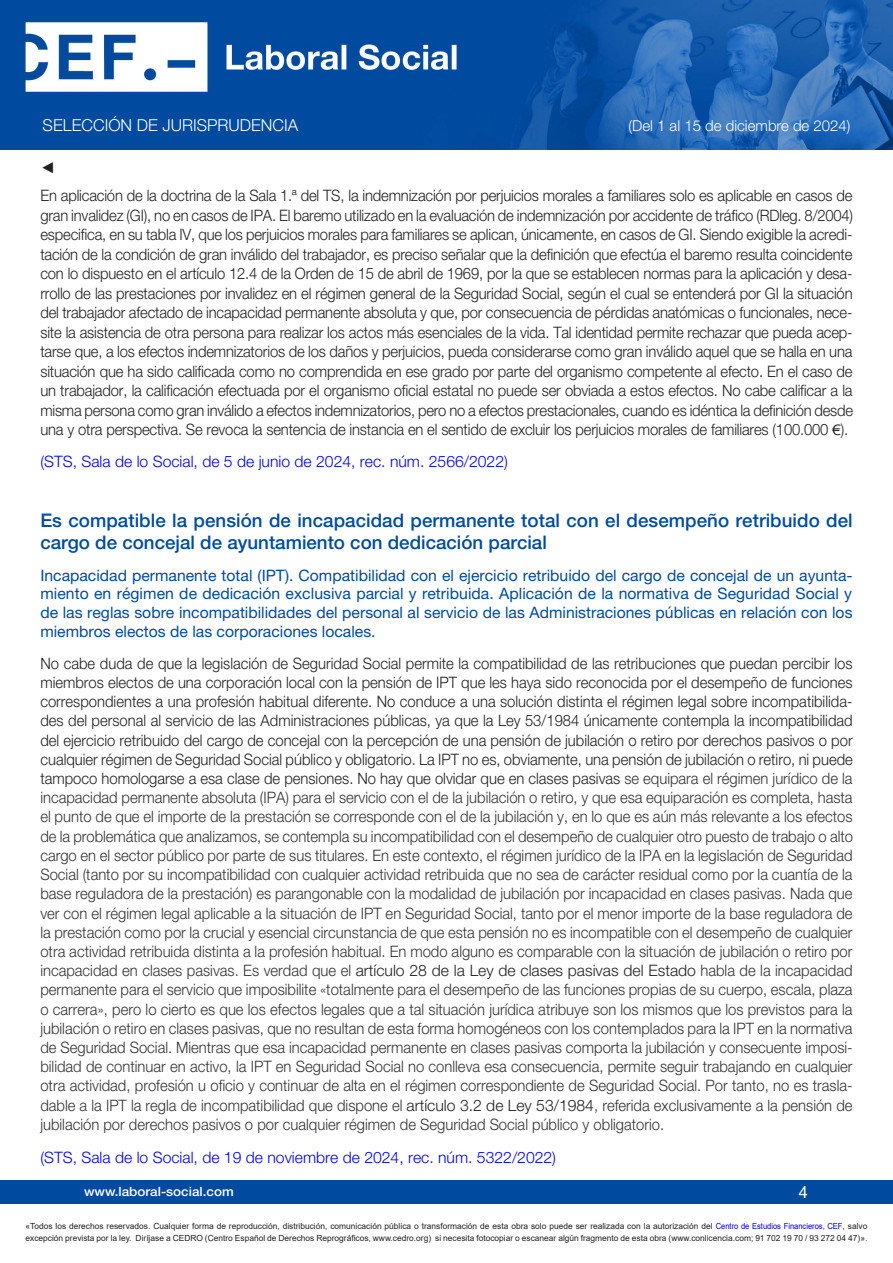
<style>
.page{position:relative;width:893px;height:1263px;background:#fff}
.page>*{position:absolute;margin:0;border:0;box-sizing:border-box;transform-origin:0 0}
.Cabecera_nuevo{font:500 18.75px/21.8px "Helvetica Neue LT Std";letter-spacing:.005em;color:#004a9f}
.t1{font:300 16.5px "Helvetica Neue LT Std";color:#fff}
.t2{font:16.5px "Arial";color:#fff}
.Contenido_nuevo{font:300 15.75px/19.2px "Helvetica Neue LT Std";color:#333;text-align:justify;scale:.94 1}
.Contenido_nuevo-2{font:300 15.75px/19.5px "Helvetica Neue LT Std";letter-spacing:-.01em;color:#231f20;text-align:justify;scale:.94 1}
.Subcabecera{font:15.75px/18.8px "Helvetica Neue LT Std";color:#004a9f;text-align:justify}
.Contenido_nuevo-3{font:300 15.75px "Helvetica Neue LT Std";color:#00f}
.Contenido_nuevo-4{font:15.75px "Arial";color:#231f20;scale:.94 1}
.t3{font:300 15px "Helvetica Neue LT Std";color:#fff}
.t4{font:500 12.75px "Helvetica Neue LT Std";color:#fff;scale:1.06 1}
.t5{font:8.4px/12px "Arial";color:#231f20}
.s1{font-family:"Eras ITC";font-weight:500}
.s2{color:#231f20}
.s3{color:#00f}
</style>
<div class="page">
<div style="left:0;top:1180px;width:893px;height:23px;background:#004a9f"></div>
<img style="left:0;top:0;width:893px;height:149px">
<p class="t1" style="left:43px;top:115px;width:257px">SELECCIÓN DE JURISPRUDENCIA</p>
<p class="t3" style="left:628px;top:117px;width:224px">(Del 1 al 15 de diciembre de 2024)</p>
<p class="Contenido_nuevo-4" style="left:40px;top:157px;width:17px">◄</p>
<p class="Contenido_nuevo-2" style="left:40px;top:185px;width:866px">En aplicación de la doctrina de la Sala 1.ª del TS, la indemnización por perjuicios morales a familiares solo es aplicable en casos de gran invalidez (GI), no en casos de IPA. El baremo utilizado en la evaluación de indemnización por accidente de tráfico (RDleg. 8/2004) especifica, en su tabla IV, que los perjuicios morales para familiares se aplican, únicamente, en casos de GI. Siendo exigible la acredi&shy;tación de la condición de gran inválido del trabajador, es preciso señalar que la definición que efectúa el baremo resulta coincidente con lo dispuesto en el artículo 12.4 de la Orden de 15 de abril de 1969, por la que se establecen normas para la aplicación y desa&shy;rrollo de las prestaciones por invalidez en el régimen general de la Seguridad Social, según el cual se entenderá por GI la situación del trabajador afectado de incapacidad permanente absoluta y que, por consecuencia de pérdidas anatómicas o funcionales, nece&shy;site la asistencia de otra persona para realizar los actos más esenciales de la vida. Tal identidad permite rechazar que pueda acep&shy;tarse que, a los efectos indemnizatorios de los daños y perjuicios, pueda considerarse como gran inválido aquel que se halla en una situación que ha sido calificada como no comprendida en ese grado por parte del organismo competente al efecto. En el caso de un trabajador, la calificación efectuada por el organismo oficial estatal no puede ser obviada a estos efectos. No cabe calificar a la misma persona como gran inválido a efectos indemnizatorios, pero no a efectos prestacionales, cuando es idéntica la definición desde una y otra perspectiva. Se revoca la sentencia de instancia en el sentido de excluir los perjuicios morales de familiares (100.000 <span class="s1">€</span>).</p>
<p class="Contenido_nuevo-3" style="left:40px;top:452px;width:469px">(STS, Sala de lo Social, de 5 de junio de 2024, rec. núm. 2566/2022)</p>
<p class="Cabecera_nuevo" style="left:40px;top:510px;width:814px">Es compatible la pensión de incapacidad permanente total con el desempeño retribuido del cargo de concejal de ayuntamiento con dedicación parcial</p>
<p class="Subcabecera" style="left:40px;top:565px;width:814px">Incapacidad permanente total (IPT). Compatibilidad con el ejercicio retribuido del cargo de concejal de un ayunta&shy;miento en régimen de dedicación exclusiva parcial y retribuida. Aplicación de la normativa de Seguridad Social y de las reglas sobre incompatibilidades del personal al servicio de las Administraciones públicas en relación con los miembros electos de las corporaciones locales.</p>
<p class="Contenido_nuevo" style="left:40px;top:653px;width:866px"><span class="s2">No cabe duda de que la legislación de Seguridad Social permite la compatibilidad de las retribuciones que puedan percibir los miembros electos de una corporación local con la pensión de IPT que les haya sido reconocida por el desempeño de funciones correspondientes a una profesión habitual diferente. No conduce a una solución distinta el régimen legal sobre incompatibilida&shy;des del personal al servicio de las Administraciones públicas, ya que la Ley 53/1984 únicamente contempla la incompatibilidad del ejercicio retribuido del cargo de concejal con la percepción de una pensión de jubilación o retiro por derechos pasivos o por cualquier régimen de Seguridad Social público y obligatorio. La IPT no es, obviamente, una pensión de jubilación o retiro, ni puede tampoco homologarse a esa clase de pensiones. No hay que olvidar que en clases pasivas</span> se equipara el régimen jurídico de la incapacidad permanente absoluta (IPA) para el servicio con el de la jubilación o retiro, y que esa equiparación es completa, hasta el punto de que el importe de la prestación se corresponde con el de la jubilación y, en lo que es aún más relevante a los efectos de la problemática que analizamos, se contempla su incompatibilidad con el desempeño de cualquier otro puesto de trabajo o alto cargo en el sector público por parte de sus titulares. En este contexto, el régimen jurídico de la IPA en la legislación de Seguridad Social (tanto por su incompatibilidad con cualquier actividad retribuida que no sea de carácter residual como por la cuantía de la base reguladora de la prestación) es parangonable con la modalidad de jubilación por incapacidad en clases pasivas. Nada que ver con el régimen legal aplicable a la situación de IPT en Seguridad Social, tanto por el menor importe de la base reguladora de la prestación como por la crucial y esencial circunstancia de que esta pensión no es incompatible con el desempeño de cualquier otra actividad retribuida distinta a la profesión habitual. En modo alguno es comparable con la situación de jubilación o retiro por incapacidad en clases pasivas. Es verdad que el <span class="s2">artículo 28 de la Ley de clases pasivas del Estado</span> habla de la incapacidad permanente para el servicio que imposibilite «totalmente para el desempeño de las funciones propias de su cuerpo, escala, plaza o carrera», pero lo cierto es que los efectos legales que a tal situación jurídica atribuye son los mismos que los previstos para la jubilación o retiro en clases pasivas, que no resultan de esta forma homogéneos con los contemplados para la IPT en la normativa de Seguridad Social. Mientras que esa incapacidad permanente en clases pasivas comporta la jubilación y consecuente imposi&shy;bilidad de continuar en activo, la IPT en Seguridad Social no conlleva esa consecuencia, permite seguir trabajando en cualquier otra actividad, profesión u oficio y continuar de alta en el régimen correspondiente de Seguridad Social. Por tanto, no es trasla&shy;dable a la IPT la regla de incompatibilidad que dispone el <span class="s2">artículo 3.2 de Ley 53/1984</span>, referida exclusivamente a la pensión de jubilación por derechos pasivos o por cualquier régimen de Seguridad Social público y obligatorio.</p>
<p class="Contenido_nuevo-3" style="left:40px;top:1147px;width:517px">(STS, Sala de lo Social, de 19 de noviembre de 2024, rec. núm. 5322/2022)</p>
<p class="t4" style="left:84px;top:1184px;width:143px">www.laboral-social.com</p>
<p class="t2" style="left:799px;top:1180px;width:11px">4</p>
<p class="t5" style="left:26px;top:1220px;width:843px">«Todos los derechos reservados. Cualquier forma de reproducción, distribución, comunicación pública o transformación de esta obra solo puede ser realizada con la autorización del <span class="s3">Centro de Estudios Financieros, CEF</span>, salvo excepción prevista por la ley. Diríjase a CEDRO (Centro Español de Derechos Reprográficos, www.cedro.org) si necesita fotocopiar o escanear algún fragmento de esta obra (www.conlicencia.com; 91 702 19 70 / 93 272 04 47)».</p>
</div>
